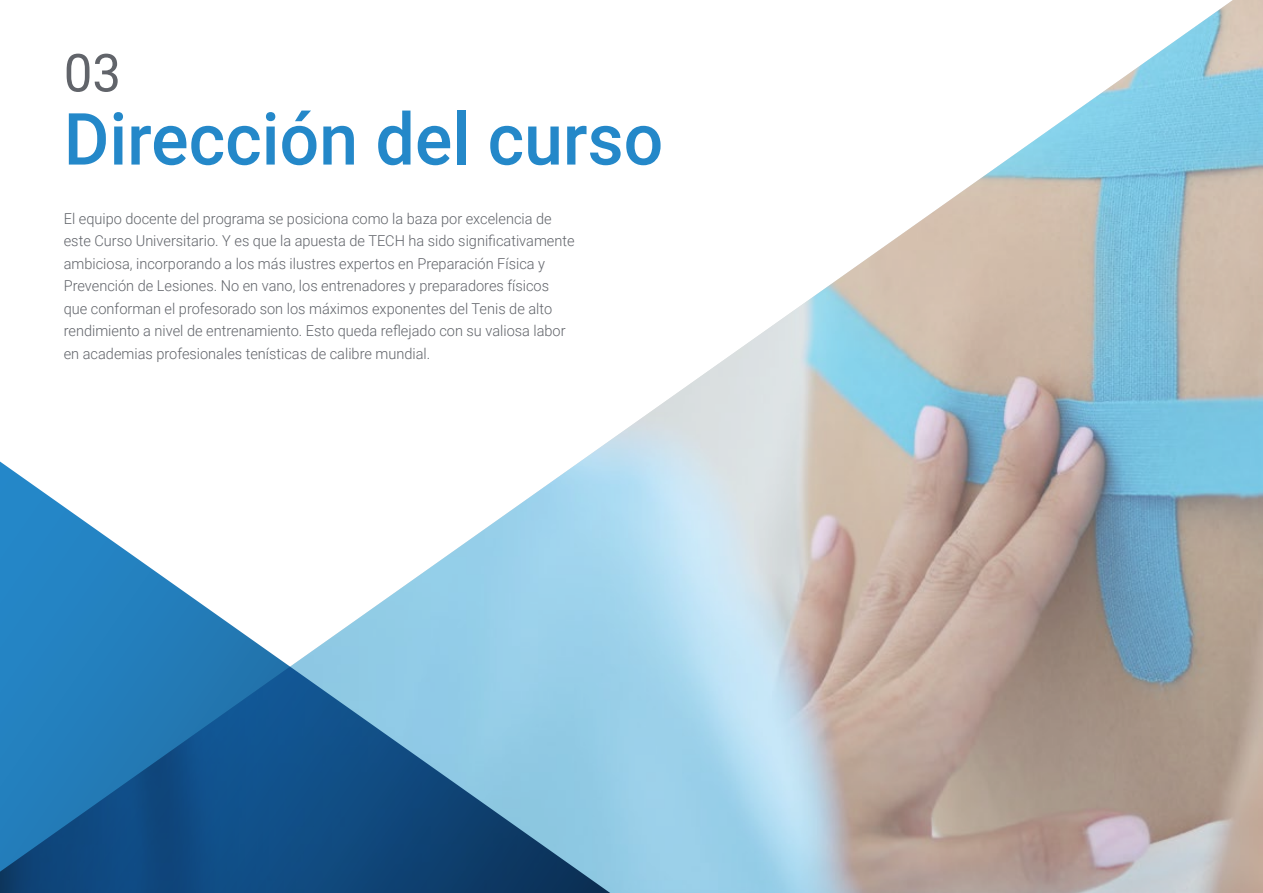
<style>
.page{position:relative;width:1263px;height:893px;background:#fff}
.page>*{position:absolute;margin:0;border:0;box-sizing:border-box;transform-origin:0 0}
.t1{font:500 72px "Roboto";color:#2488c9}
.t2{font:52.5px "Roboto";color:#61646a}
.t3{font:300 15px/22.5px "Roboto";color:#61646a}
</style>
<div class="page">
<img style="left:602px;top:0;width:661px;height:893px">
<svg style="left:0;top:446px;width:640px;height:447px"></svg>
<h2 class="t2" style="left:64px;top:36px;width:59px">03</h2>
<h1 class="t1" style="left:64px;top:89px;width:601px">Dirección del curso</h1>
<p class="t3" style="left:64px;top:207px;width:512px">El equipo docente del programa se posiciona como la baza por excelencia de este Curso Universitario. Y es que la apuesta de TECH ha sido significativamente ambiciosa, incorporando a los más ilustres expertos en Preparación Física y Prevención de Lesiones. No en vano, los entrenadores y preparadores físicos que conforman el profesorado son los máximos exponentes del Tenis de alto rendimiento a nivel de entrenamiento. Esto queda reflejado con su valiosa labor en academias profesionales tenísticas de calibre mundial.</p>
</div>
